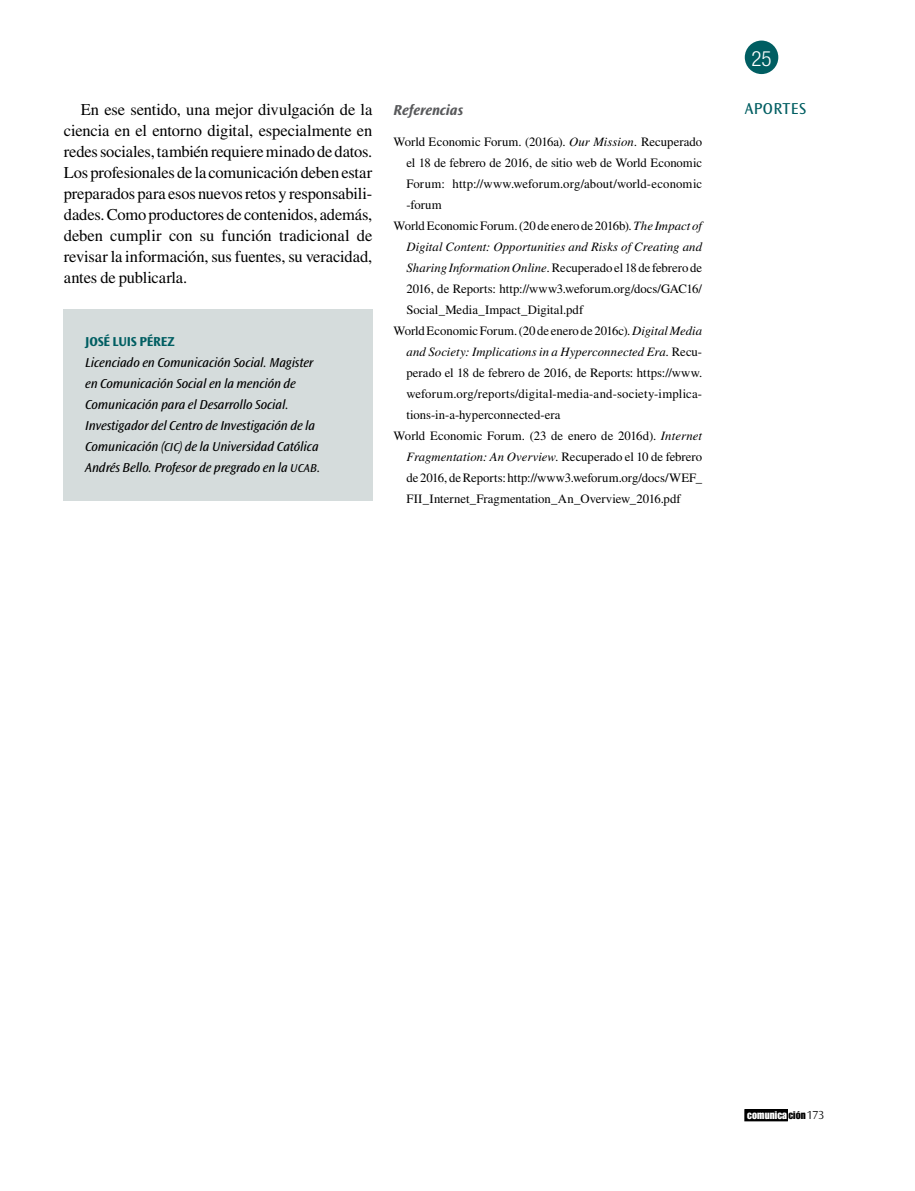
<style>
.page{position:relative;width:915px;height:1191px;background:#fff}
.page>*{position:absolute;margin:0;border:0;box-sizing:border-box;transform-origin:0 0}
.t1{font:300 condensed 21px "Helvetica Neue LT Std";color:#fff}
.TEXTO_CORRIDO{font:16.5px/21px "Times LT Std";letter-spacing:-.01em;color:#000;text-align:justify}
.t2{font:16.5px "Ocean Sans Std";letter-spacing:.025em;color:#005e62}
.Inter_referencia{font:italic 700 15px "Ocean Sans Std";letter-spacing:-.01em;color:#58595b}
.Autor_final_2{font:italic 13.5px/21px "Ocean Sans Std";letter-spacing:-.01em;color:#000}
.Autor_final_1{font:700 13.5px "Ocean Sans Std";letter-spacing:-.01em;color:#005e62}
.Notas_biblio{font:12.75px/21px "Times LT Std";letter-spacing:.005em;color:#000;text-align:justify}
.t3{font:10.8px "Impact LT Std";letter-spacing:.01em;color:#fff}
.s1{font-size:12px}
.s2{font-style:italic}
.s3{color:#000}
.s4{font-family:"Ocean Sans Std";font-weight:300;font-size:12.15px;color:#000}
</style>
<div class="page">
<div style="left:744px;top:41px;width:34px;height:33px;background:#005e62;border-radius:50%"></div>
<div style="left:744px;top:1109px;width:43px;height:11px;background:#000"></div>
<div style="left:744px;top:1109px;width:43px;height:12px;border:1px solid #000"></div>
<div style="left:64px;top:309px;width:309px;height:191px;background:#d5dcdc"></div>
<p class="TEXTO_CORRIDO" style="left:64px;top:98px;width:310px;text-indent:17px">En ese sentido, una mejor divulgación de la ciencia en el entorno digital, especialmente en redes sociales, también requiere minado de datos.<br>Los profesionales de la comunicación deben estar preparados para esos nuevos retos y responsabili&shy;dades. Como productores de contenidos, además, deben cumplir con su función tradicional de revisar la información, sus fuentes, su veracidad, antes de publicarla.</p>
<p class="Autor_final_1" style="left:85px;top:334px;width:91px">JOSÉ LUIS PÉREZ</p>
<p class="Autor_final_2" style="left:85px;top:352px;width:237px">Licenciado en Comunicación Social. Magister en Comunicación Social en la mención de Comunicación para el Desarrollo Social.<br>Investigador del Centro de Investigación de la Comunicación (<span class="s1">CIC</span>) de la Universidad Católica Andrés Bello. Profesor de pregrado en la <span class="s1">UCAB</span>.</p>
<p class="Inter_referencia" style="left:393px;top:101px;width:71px">Referencias</p>
<p class="Notas_biblio" style="left:406px;top:131px;width:297px;text-indent:-13px">World Economic Forum. (2016a). <span class="s2">Our Mission.</span> Recuperado el 18 de febrero de 2016, de sitio web de World Economic Forum: http://www.weforum.org/about/world-economic -forum</p>
<p class="Notas_biblio" style="left:406px;top:215px;width:297px;text-indent:-13px">World Economic Forum. (20 de enero de 2016b). <span class="s2">The Impact of Digital Content: Opportunities and Risks of Creating and Sharing Information Online.</span> Recuperado el 18 de febrero de 2016, de Reports: http://www3.weforum.org/docs/GAC16/ Social_Media_Impact_Digital.pdf</p>
<p class="Notas_biblio" style="left:406px;top:320px;width:297px;text-indent:-13px">World Economic Forum. (20 de enero de 2016c). <span class="s2">Digital Media and Society: Implications in a Hyperconnected Era.</span> Recu&shy;perado el 18 de febrero de 2016, de Reports: https://www. weforum.org/reports/digital-media-and-society-implica&shy;tions-in-a-hyperconnected-era</p>
<p class="Notas_biblio" style="left:406px;top:425px;width:297px;text-indent:-13px">World Economic Forum. (23 de enero de 2016d). <span class="s2">Internet Fragmentation: An Overview.</span> Recuperado el 10 de febrero de 2016, de Reports: http://www3.weforum.org/docs/WEF_ FII_Internet_Fragmentation_An_Overview_2016.pdf</p>
<h1 class="t1" style="left:751px;top:46px;width:22px">25</h1>
<p class="t2" style="left:744px;top:100px;width:63px">APORTES</p>
<p class="t3" style="left:747px;top:1108px;width:78px">comunica <span class="s3">ción</span><span class="s4">173</span></p>
</div>
